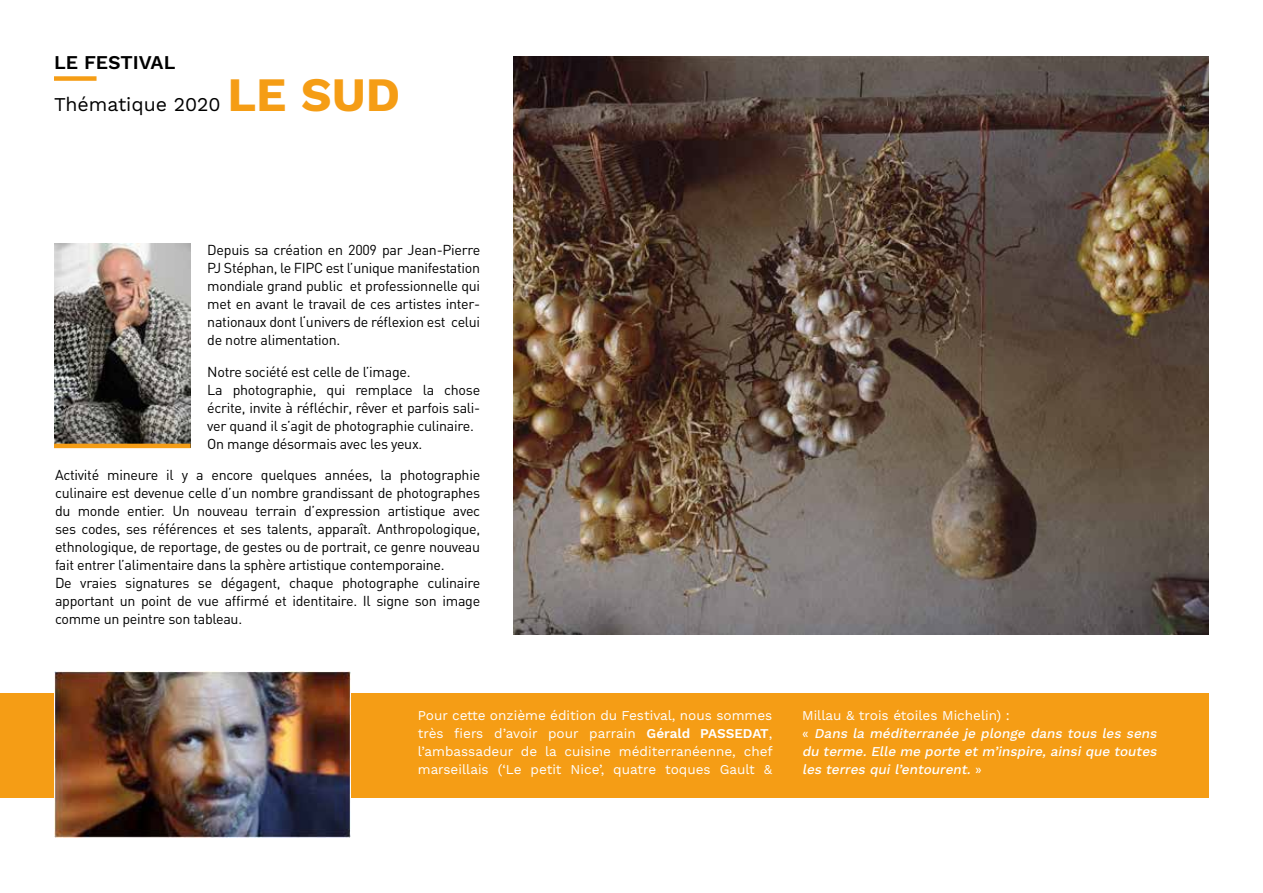
<style>
.page{position:relative;width:1263px;height:893px;background:#fff}
.page>*{position:absolute;margin:0;border:0;box-sizing:border-box;transform-origin:0 0}
.t1{font:700 48px "Work Sans";color:#f59d15}
.t2{font:19.5px "Work Sans";color:#000}
.t3{font:600 19.5px "Work Sans";color:#000}
.t4{font:14.25px/18px "DIN";letter-spacing:-.02em;color:#000}
.t5{font:13.5px/18px "Work Sans";color:#fff;text-align:justify}
.t6{font:italic 500 13.5px/18px "Work Sans";color:#fff}
.s1{font-weight:600}
.s2{font-weight:400;font-style:normal}
</style>
<div class="page">
<img style="left:513px;top:56px;width:696px;height:578px">
<div style="left:54px;top:76px;width:43px;height:5px;background:#f59d15"></div>
<div style="left:0;top:693px;width:1209px;height:104px;background:#f59d15"></div>
<img style="left:54px;top:671px;width:297px;height:167px">
<img style="left:54px;top:243px;width:137px;height:201px">
<hr style="left:54px;top:444px;width:137px;height:4px;background:#f59d15">
<h2 class="t3" style="left:54px;top:51px;width:123px">LE FESTIVAL</h2>
<h2 class="t2" style="left:54px;top:93px;width:168px">Thématique 2020</h2>
<h1 class="t1" style="left:227px;top:67px;width:174px">LE SUD</h1>
<p class="t4" style="left:207px;top:241px;width:274px;text-align:justify">Depuis sa création en 2009 par Jean-Pierre PJ Stéphan, le FIPC est l’unique manifestation mondiale grand public et professionnelle qui met en avant le travail de ces artistes inter&shy;nationaux dont l‘univers de réflexion est celui de notre alimentation.</p>
<p class="t4" style="left:207px;top:362px;width:274px">Notre société est celle de l’image.<br>La photographie, qui remplace la chose écrite, invite à réfléchir, rêver et parfois sali&shy;ver quand il s’agit de photographie culinaire.<br>On mange désormais avec les yeux.</p>
<p class="t4" style="left:55px;top:465px;width:427px">Activité mineure il y a encore quelques années, la photographie culinaire est devenue celle d’un nombre grandissant de photographes du monde entier. Un nouveau terrain d’expression artistique avec ses codes, ses références et ses talents, apparaît. Anthropologique, ethnologique, de reportage, de gestes ou de portrait, ce genre nouveau fait entrer l’alimentaire dans la sphère artistique contemporaine.<br>De vraies signatures se dégagent, chaque photographe culinaire apportant un point de vue affirmé et identitaire. Il signe son image comme un peintre son tableau.</p>
<p class="t5" style="left:418px;top:707px;width:357px">Pour cette onzième édition du Festival, nous sommes très fiers d’avoir pour parrain <span class="s1">Gérald PASSEDAT</span>, l’ambassadeur de la cuisine méditerranéenne, chef marseillais (‘Le petit Nice’, quatre toques Gault &amp;</p>
<p class="t6" style="left:802px;top:707px;width:359px"><span class="s2">Millau &amp; trois étoiles Michelin) :<br>«</span> Dans la méditerranée je plonge dans tous les sens du terme. Elle me porte et m’inspire, ainsi que toutes les terres qui l’entourent. <span class="s2">»</span></p>
</div>
